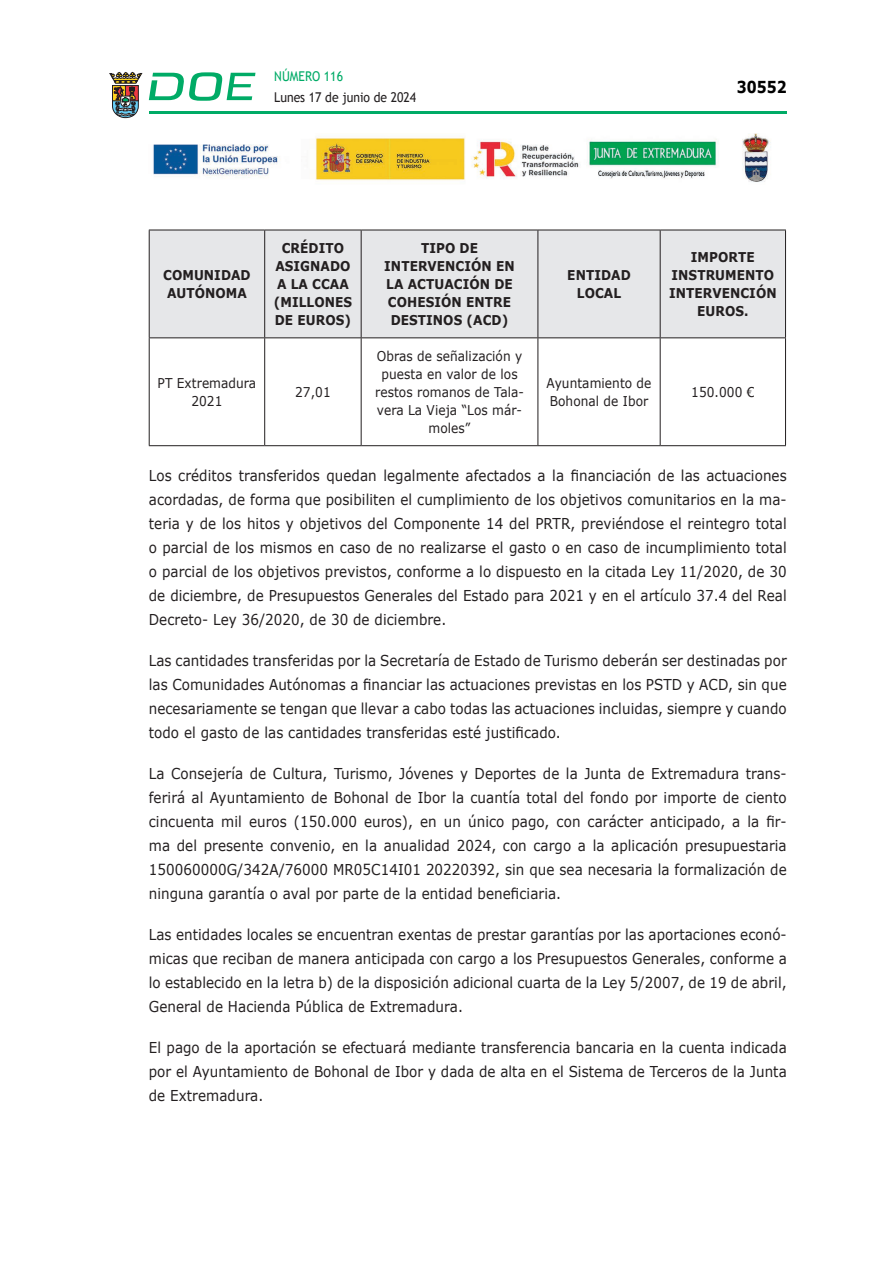
<style>
.page{position:relative;width:893px;height:1263px;background:#fff}
.page>*{position:absolute;margin:0;border:0;box-sizing:border-box;transform-origin:0 0}
.t1{font:700 16.5px "Verdana";color:#000;scale:.85 1}
.CUERPO_DE_TEXTO{font:15px/24px "Verdana";letter-spacing:.005em;color:#231f20;text-align:justify;scale:.9 1}
.TABLATITULO{font:700 13.5px/18px "Verdana";letter-spacing:.005em;color:#231f20;text-align:center;scale:.9 1}
.CUERPO_DE_TEXTO-2{font:13.5px/18px "Verdana";letter-spacing:.005em;color:#231f20;text-align:center;scale:.9 1}
.t2{font:13.5px "Trebuchet MS";color:#231f20;scale:.9 1}
.t3{font:13.5px "Trebuchet MS";color:#00ab67;scale:.9 1}
</style>
<div class="page">
<hr style="left:149px;top:111px;width:638px;height:3px;background:#00ab66">
<svg style="left:109px;top:72px;width:33px;height:46px"></svg>
<svg style="left:149px;top:72px;width:106px;height:29px"></svg>
<div style="left:150px;top:231px;width:635px;height:106px;background:#e6e7e9"></div>
<hr style="left:149px;top:230px;width:116px;height:1px;background:#231f20">
<hr style="left:265px;top:230px;width:96px;height:1px;background:#231f20">
<hr style="left:361px;top:230px;width:177px;height:1px;background:#231f20">
<hr style="left:538px;top:230px;width:122px;height:1px;background:#231f20">
<hr style="left:660px;top:230px;width:126px;height:1px;background:#231f20">
<hr style="left:149px;top:337px;width:116px;height:1px;background:#231f20">
<hr style="left:265px;top:337px;width:96px;height:1px;background:#231f20">
<hr style="left:361px;top:337px;width:177px;height:1px;background:#231f20">
<hr style="left:538px;top:337px;width:122px;height:1px;background:#231f20">
<hr style="left:660px;top:337px;width:126px;height:1px;background:#231f20">
<hr style="left:149px;top:445px;width:116px;height:1px;background:#231f20">
<hr style="left:265px;top:445px;width:96px;height:1px;background:#231f20">
<hr style="left:361px;top:445px;width:177px;height:1px;background:#231f20">
<hr style="left:538px;top:445px;width:122px;height:1px;background:#231f20">
<hr style="left:660px;top:445px;width:126px;height:1px;background:#231f20">
<hr style="left:149px;top:230px;width:1px;height:107px;background:#231f20">
<hr style="left:149px;top:338px;width:1px;height:107px;background:#231f20">
<hr style="left:264px;top:230px;width:1px;height:107px;background:#231f20">
<hr style="left:361px;top:230px;width:1px;height:107px;background:#231f20">
<hr style="left:537px;top:230px;width:1px;height:107px;background:#231f20">
<hr style="left:660px;top:230px;width:1px;height:107px;background:#231f20">
<hr style="left:785px;top:230px;width:1px;height:107px;background:#231f20">
<hr style="left:264px;top:338px;width:1px;height:107px;background:#231f20">
<hr style="left:361px;top:338px;width:1px;height:107px;background:#231f20">
<hr style="left:537px;top:338px;width:1px;height:107px;background:#231f20">
<hr style="left:660px;top:338px;width:1px;height:107px;background:#231f20">
<hr style="left:785px;top:338px;width:1px;height:107px;background:#231f20">
<img style="left:153px;top:133px;width:618px;height:49px">
<p class="t3" style="left:274px;top:67px;width:78px">NÚMERO 116</p>
<p class="t2" style="left:274px;top:88px;width:159px">Lunes 17 de junio de 2024</p>
<p class="t1" style="left:737px;top:75px;width:60px">30552</p>
<p class="TABLATITULO" style="left:163px;top:266px;width:99px">COMUNIDAD</p>
<p class="TABLATITULO" style="left:167px;top:284px;width:90px">AUTÓNOMA</p>
<p class="TABLATITULO" style="left:274px;top:239px;width:88px">CRÉDITO<br>ASIGNADO<br>A LA CCAA (MILLONES<br>DE EUROS)</p>
<p class="TABLATITULO" style="left:384px;top:239px;width:147px">TIPO DE<br>INTERVENCIÓN EN<br>LA ACTUACIÓN DE<br>COHESIÓN ENTRE<br>DESTINOS (ACD)</p>
<p class="CUERPO_DE_TEXTO-2" style="left:158px;top:374px;width:111px">PT Extremadura<br>2021</p>
<p class="CUERPO_DE_TEXTO-2" style="left:295px;top:383px;width:41px">27,01</p>
<p class="CUERPO_DE_TEXTO-2" style="left:375px;top:347px;width:167px">Obras de señalización y puesta en valor de los restos romanos de Tala&shy;vera La Vieja “Los már&shy;moles”</p>
<p class="TABLATITULO" style="left:567px;top:266px;width:72px">ENTIDAD<br>LOCAL</p>
<p class="TABLATITULO" style="left:669px;top:248px;width:121px">IMPORTE<br>INSTRUMENTO<br>INTERVENCIÓN<br>EUROS.</p>
<p class="CUERPO_DE_TEXTO-2" style="left:547px;top:374px;width:118px;text-align:left">Ayuntamiento de<br>Bohonal de Ibor</p>
<p class="CUERPO_DE_TEXTO-2" style="left:691px;top:383px;width:72px">150.000 €</p>
<p class="CUERPO_DE_TEXTO" style="left:149px;top:463px;width:710px">Los créditos transferidos quedan legalmente afectados a la financiación de las actuaciones acordadas, de forma que posibiliten el cumplimiento de los objetivos comunitarios en la ma&shy;teria y de los hitos y objetivos del Componente 14 del PRTR, previéndose el reintegro total o parcial de los mismos en caso de no realizarse el gasto o en caso de incumplimiento total o parcial de los objetivos previstos, conforme a lo dispuesto en la citada Ley 11/2020, de 30 de diciembre, de Presupuestos Generales del Estado para 2021 y en el artículo 37.4 del Real Decreto- Ley 36/2020, de 30 de diciembre.</p>
<p class="CUERPO_DE_TEXTO" style="left:149px;top:648px;width:710px">Las cantidades transferidas por la Secretaría de Estado de Turismo deberán ser destinadas por las Comunidades Autónomas a financiar las actuaciones previstas en los PSTD y ACD, sin que necesariamente se tengan que llevar a cabo todas las actuaciones incluidas, siempre y cuando todo el gasto de las cantidades transferidas esté justificado.</p>
<p class="CUERPO_DE_TEXTO" style="left:149px;top:761px;width:710px">La Consejería de Cultura, Turismo, Jóvenes y Deportes de la Junta de Extremadura trans&shy;ferirá al Ayuntamiento de Bohonal de Ibor la cuantía total del fondo por importe de ciento cincuenta mil euros (150.000 euros), en un único pago, con carácter anticipado, a la fir&shy;ma del presente convenio, en la anualidad 2024, con cargo a la aplicación presupuestaria 150060000G/342A/76000 MR05C14I01 20220392, sin que sea necesaria la formalización de ninguna garantía o aval por parte de la entidad beneficiaria.</p>
<p class="CUERPO_DE_TEXTO" style="left:149px;top:922px;width:710px">Las entidades locales se encuentran exentas de prestar garantías por las aportaciones econó&shy;micas que reciban de manera anticipada con cargo a los Presupuestos Generales, conforme a lo establecido en la letra b) de la disposición adicional cuarta de la Ley 5/2007, de 19 de abril, General de Hacienda Pública de Extremadura.</p>
<p class="CUERPO_DE_TEXTO" style="left:149px;top:1035px;width:710px">El pago de la aportación se efectuará mediante transferencia bancaria en la cuenta indicada por el Ayuntamiento de Bohonal de Ibor y dada de alta en el Sistema de Terceros de la Junta de Extremadura.</p>
</div>
